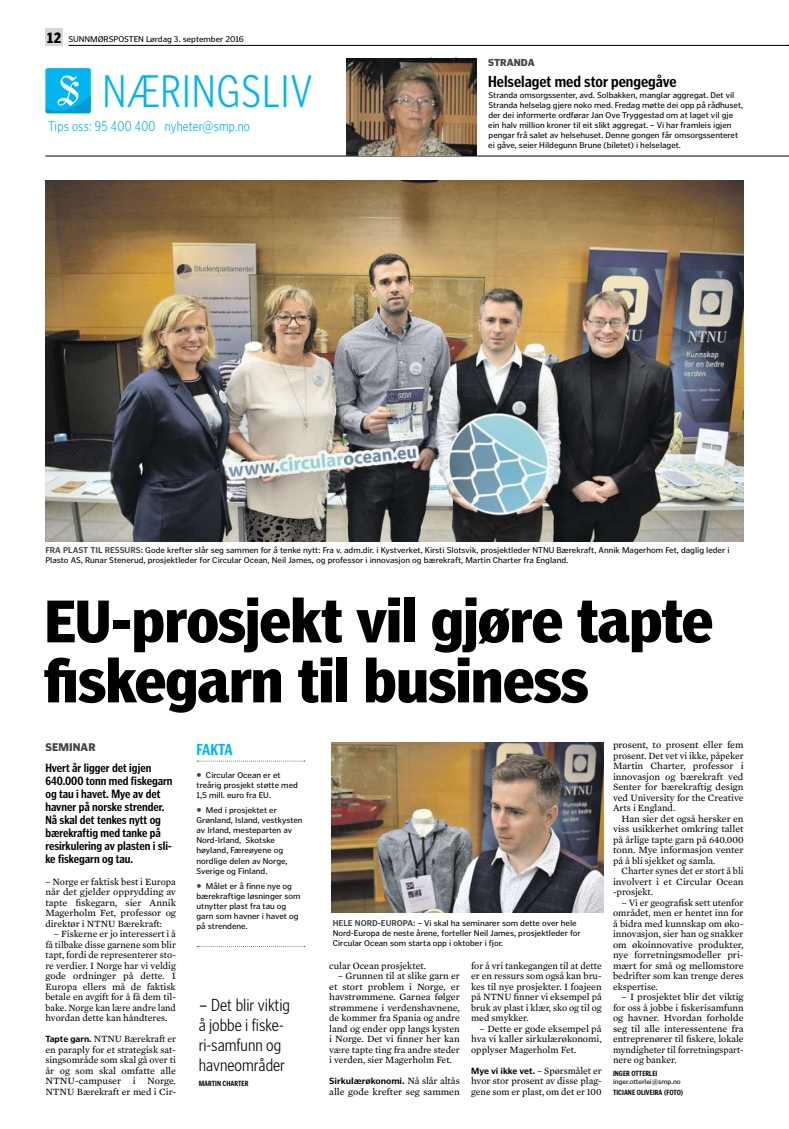
<style>
.page{position:relative;width:789px;height:1129px;background:#fff}
.page>*{position:absolute;margin:0;border:0;box-sizing:border-box;transform-origin:0 0}
.t1{font:56px/60px "Poynter Agate One Bold Con";letter-spacing:-.015em;color:#000}
.t2{font:300 condensed 47px "Poynter Gothic Text";letter-spacing:.015em;color:#00b5f0}
.t3{font:300 condensed 18px/20px "Poynter Gothic Text";color:#000}
.t4{font:700 condensed 16px "Poynter Gothic Text";color:#000}
.t5{font:700 condensed 16px "Poynter Gothic Text";letter-spacing:-.03em;color:#00b5f0}
.t6{font:300 condensed 14.5px "Poynter Gothic Text";letter-spacing:.015em;color:#00b5f0}
.t7{font:700 condensed 12px/13px "Poynter Gothic Text";color:#000}
.t8{font:900 11px "Poynter Gothic Text";letter-spacing:.005em;color:#454545}
.t9{font:900 10px "Poynter Gothic Text";color:#454545}
.t10{font:9.8px/10.5px "Mercury Text G2";color:#000;text-align:justify}
.t11{font:700 9px "Poynter Gothic Text";color:#000}
.t12{font:8.5px/10px "Poynter Gothic Text";color:#000}
.t13{font:700 condensed 7.5px "Poynter Gothic Text";letter-spacing:.005em;color:#000}
.t14{font:7px "Poynter Gothic Text";letter-spacing:-.01em;color:#000}
.s1{font-family:"Poynter Agate One Bold Con";font-size:14px}
.s2{font-weight:700;color:#454545}
.s3{font-family:"Poynter Gothic Text";font-weight:700;font-size:9px}
.s4{font-weight:900;color:#454545}
.s5{font-family:"Mercury Text G2";font-weight:400;font-size:9.8px}
</style>
<div class="page">
<div style="left:45px;top:28px;width:17px;height:17px;background:#d6d6d6"></div>
<hr style="left:68px;top:45px;width:720px;height:1px;background:#000">
<svg style="left:45px;top:68px;width:46px;height:45px;background:#2be"></svg>
<hr style="left:45px;top:156px;width:743px;height:1px;background:#000">
<img style="left:45px;top:181px;width:698px;height:360px">
<img style="left:331px;top:742px;width:272px;height:170px">
<svg style="left:197px;top:760px;width:108px;height:1px"></svg>
<img style="left:346px;top:59px;width:130px;height:96px">
<p class="t12" style="left:46px;top:34px;width:199px"><span class="s1">12</span> SUNNMØRSPOSTEN Lørdag 3. september 2016</p>
<h2 class="t2" style="left:102px;top:67px;width:211px">NÆRINGSLIV</h2>
<h3 class="t6" style="left:48px;top:119px;width:203px">Tips oss: 95 400 400 nyheter@smp.no</h3>
<p class="t9" style="left:488px;top:57px;width:48px">STRANDA</p>
<h3 class="t4" style="left:488px;top:72px;width:190px">Helselaget med stor pengegåve</h3>
<p class="t12" style="left:488px;top:90px;width:256px">Stranda omsorgssenter, avd. Solbakken, manglar aggregat. Det vil Stranda helselag gjere noko med. Fredag møtte dei opp på rådhuset, der dei informerte ordførar Jan Ove Tryggestad om at laget vil gje ein halv million kroner til eit slikt aggregat. – Vi har framleis igjen pengar frå salet av helsehuset. Denne gongen får omsorgssenteret ei gåve, seier Hildegunn Brune (biletet) i helselaget.</p>
<p class="t12" style="left:45px;top:545px;width:685px"><span class="s2">FRA PLAST TIL RESSURS:</span> Gode krefter slår seg sammen for å tenke nytt: Fra v. adm.dir. i Kystverket, Kirsti Slotsvik, prosjektleder NTNU Bærekraft, Annik Magerhom Fet, daglig leder i<br>Plasto AS, Runar Stenerud, prosjektleder for Circular Ocean, Neil James, og professor i innovasjon og bærekraft, Martin Charter fra England.</p>
<h1 class="t1" style="left:44px;top:591px;width:670px">EU-prosjekt vil gjøre tapte fiskegarn til business</h1>
<p class="t8" style="left:45px;top:740px;width:52px">SEMINAR</p>
<p class="t7" style="left:45px;top:761px;width:129px">Hvert år ligger det igjen<br>640.000 tonn med fiskegarn og tau i havet. Mye av det havner på norske strender.<br>Nå skal det tenkes nytt og bærekraftig med tanke på resirkulering av plasten i sli&shy;ke fiskegarn og tau.</p>
<p class="t10" style="left:45px;top:876px;width:132px">– Norge er faktisk best i Europa når det gjelder opprydding av tapte fiskegarn, sier Annik Magerholm Fet, professor og direktør i NTNU Bærekraft:</p>
<p class="t10" style="left:45px;top:928px;width:132px;text-indent:9px">– Fiskerne er jo interessert i å få tilbake disse garnene som blir tapt, fordi de representerer sto&shy;re verdier. I Norge har vi veldig gode ordninger på dette. I Europa ellers må de faktisk betale en avgift for å få dem til&shy;bake. Norge kan lære andre land hvordan dette kan håndteres.</p>
<p class="t10" style="left:45px;top:1033px;width:132px"><span class="s3">Tapte garn.</span> NTNU Bærekraft er en paraply for et strategisk sat&shy;singsområde som skal gå over ti år og som skal omfatte alle NTNU-campuser i Norge.<br>NTNU Bærekraft er med i Cir-</p>
<h3 class="t5" style="left:196px;top:740px;width:38px">FAKTA</h3>
<p class="t12" style="left:196px;top:769px;width:103px"><span class="s4">•</span> Circular Ocean er et treårig prosjekt støtte med<br>1,5 mill. euro fra EU.</p>
<p class="t12" style="left:196px;top:805px;width:108px"><span class="s4">•</span> Med i prosjektet er<br>Grønland, Island, vestkysten av Irland, mesteparten av<br>Nord-Irland, Skotske høyland, Færeøyene og nordlige delen av Norge,<br>Sverige og Finland.</p>
<p class="t12" style="left:196px;top:881px;width:106px"><span class="s4">•</span> Målet er å finne nye og bærekraftige løsninger som utnytter plast fra tau og garn som havner i havet og på strendene.</p>
<h3 class="t3" style="left:198px;top:994px;width:93px">– Det blir viktig å jobbe i fiske&shy;ri-samfunn og havneområder</h3>
<p class="t13" style="left:198px;top:1078px;width:51px">MARTIN CHARTER</p>
<p class="t12" style="left:332px;top:917px;width:249px"><span class="s2">HELE NORD-EUROPA:</span> – Vi skal ha seminarer som dette over hele<br>Nord-Europa de neste årene, forteller Neil James, prosjektleder for<br>Circular Ocean som starta opp i oktober i fjor.</p>
<p class="t10" style="left:329px;top:960px;width:98px">cular Ocean prosjektet.</p>
<p class="t10" style="left:329px;top:970px;width:132px;text-indent:8px">– Grunnen til at slike garn er et stort problem i Norge, er havstrømmene. Garnea følger strømmene i verdenshavnene, de kommer fra Spania og andre land og ender opp langs kysten i Norge. Det vi finner her kan være tapte ting fra andre steder i verden, sier Magerholm Fet.</p>
<p class="t11" style="left:329px;top:1075px;width:132px">Sirkulærøkonomi. <span class="s5">Nå slår altås</span></p>
<p class="t10" style="left:329px;top:1086px;width:132px">alle gode krefter seg sammen</p>
<p class="t10" style="left:471px;top:960px;width:132px">for å vri tankegangen til at dette er en ressurs som også kan bru&shy;kes til nye prosjekter. I foajeen på NTNU finner vi eksempel på bruk av plast i klær, sko og til og med smykker.</p>
<p class="t10" style="left:471px;top:1023px;width:132px;text-indent:9px">– Dette er gode eksempel på hva vi kaller sirkulærøkonomi, opplyser Magerholm Fet.</p>
<p class="t11" style="left:471px;top:1065px;width:132px">Mye vi ikke vet. <span class="s5">– Spørsmålet er</span></p>
<p class="t10" style="left:471px;top:1075px;width:132px">hvor stor prosent av disse plag&shy;gene som er plast, om det er 100</p>
<p class="t10" style="left:612px;top:739px;width:132px">prosent, to prosent eller fem prosent. Det vet vi ikke, påpeker Martin Charter, professor i innovasjon og bærekraft ved Senter for bærekraftig design ved University for the Creative Arts i England.</p>
<p class="t10" style="left:612px;top:813px;width:132px;text-indent:9px">Han sier det også hersker en viss usikkerhet omkring tallet på årlige tapte garn på 640.000 tonn. Mye informasjon venter på å bli sjekket og samla.</p>
<p class="t10" style="left:612px;top:865px;width:132px;text-indent:9px">Charter synes det er stort å bli involvert i et Circular Ocean -prosjekt.</p>
<p class="t10" style="left:612px;top:897px;width:132px;text-indent:9px">– Vi er geografisk sett utenfor området, men er hentet inn for å bidra med kunnskap om øko&shy;innovasjon, sier han og snakker om økoinnovative produkter, nye forretningsmodeller pri&shy;mært for små og mellomstore bedrifter som kan trenge deres ekspertise.</p>
<p class="t10" style="left:612px;top:991px;width:132px;text-indent:9px">– I prosjektet blir det viktig for oss å jobbe i fiskerisamfunn og havner. Hvordan forholde seg til alle interessentene fra entreprenører til fiskere, lokale myndigheter til forretningspart&shy;nere og banker.</p>
<p class="t13" style="left:612px;top:1069px;width:46px">INGER OTTERLEI</p>
<p class="t14" style="left:612px;top:1077px;width:69px">inger.otterlei@smp.no</p>
<p class="t13" style="left:612px;top:1087px;width:71px">TICIANE OLIVEIRA (FOTO)</p>
</div>
